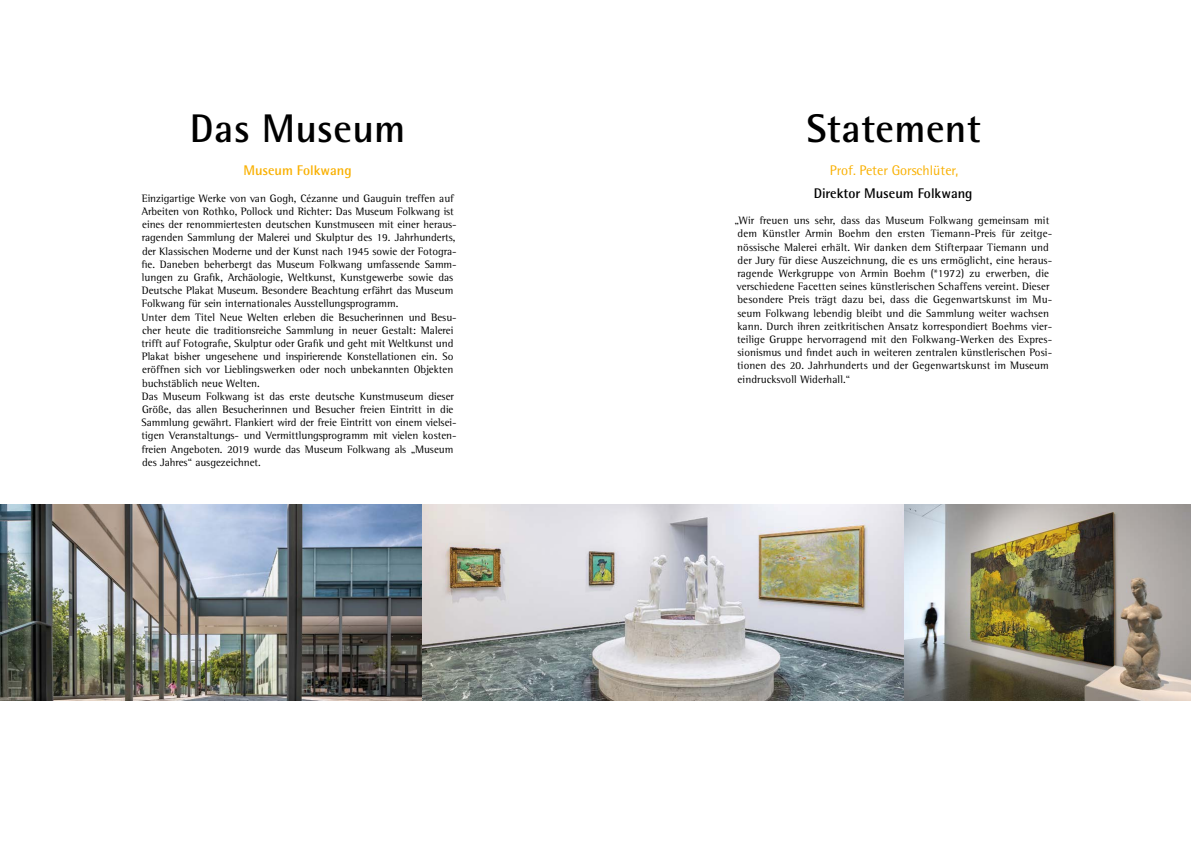
<style>
.page{position:relative;width:1191px;height:842px;background:#fff}
.page>*{position:absolute;margin:0;border:0;box-sizing:border-box;transform-origin:0 0}
.t1{font:700 40px "Rotis Semi Sans Std";letter-spacing:.01em;color:#000}
.t2{font:14px "Rotis Semi Sans Std";color:#f9b000}
.t3{font:700 14px "Rotis Semi Sans Std";color:#000}
.t4{font:700 14px "Rotis Semi Sans Std";color:#f9b000}
.t5{font:11px/13.2px "Rotis Semi Serif Std";color:#000}
</style>
<div class="page">
<img style="left:903px;top:505px;width:288px;height:195px">
<img style="left:0;top:505px;width:903px;height:195px">
<h1 class="t1" style="left:190px;top:104px;width:217px">Das Museum</h1>
<p class="t4" style="left:243px;top:162px;width:110px">Museum Folkwang</p>
<p class="t5" style="left:141px;top:191px;width:317px">Einzigartige Werke von van Gogh, Cézanne und Gauguin treffen auf Arbeiten von Rothko, Pollock und Richter: Das Museum Folkwang ist eines der renommiertesten deutschen Kunstmuseen mit einer heraus&shy;ragenden Sammlung der Malerei und Skulptur des 19. Jahrhunderts, der Klassischen Moderne und der Kunst nach 1945 sowie der Fotogra&shy;fie. Daneben beherbergt das Museum Folkwang umfassende Samm&shy;lungen zu Grafik, Archäologie, Weltkunst, Kunstgewerbe sowie das Deutsche Plakat Museum. Besondere Beachtung erfährt das Museum Folkwang für sein internationales Ausstellungsprogramm.<br>Unter dem Titel Neue Welten erleben die Besucherinnen und Besu&shy;cher heute die traditionsreiche Sammlung in neuer Gestalt: Malerei trifft auf Fotografie, Skulptur oder Grafik und geht mit Weltkunst und Plakat bisher ungesehene und inspirierende Konstellationen ein. So eröffnen sich vor Lieblingswerken oder noch unbekannten Objekten buchstäblich neue Welten.<br>Das Museum Folkwang ist das erste deutsche Kunstmuseum dieser Größe, das allen Besucherinnen und Besucher freien Eintritt in die Sammlung gewährt. Flankiert wird der freie Eintritt von einem vielsei&shy;tigen Veranstaltungs- und Vermittlungsprogramm mit vielen kosten&shy;freien Angeboten. 2019 wurde das Museum Folkwang als „Museum des Jahres“ ausgezeichnet.</p>
<h1 class="t1" style="left:806px;top:104px;width:176px">Statement</h1>
<p class="t2" style="left:829px;top:162px;width:130px">Prof. Peter Gorschlüter,</p>
<p class="t3" style="left:813px;top:184px;width:160px">Direktor Museum Folkwang</p>
<p class="t5" style="left:734px;top:214px;width:319px">„Wir freuen uns sehr, dass das Museum Folkwang gemeinsam mit dem Künstler Armin Boehm den ersten Tiemann-Preis für zeitge&shy;nössische Malerei erhält. Wir danken dem Stifterpaar Tiemann und der Jury für diese Auszeichnung, die es uns ermöglicht, eine heraus&shy;ragende Werkgruppe von Armin Boehm (*1972) zu erwerben, die verschiedene Facetten seines künstlerischen Schaffens vereint. Dieser besondere Preis trägt dazu bei, dass die Gegenwartskunst im Mu&shy;seum Folkwang lebendig bleibt und die Sammlung weiter wachsen kann. Durch ihren zeitkritischen Ansatz korrespondiert Boehms vier&shy;teilige Gruppe hervorragend mit den Folkwang-Werken des Expres&shy;sionismus und findet auch in weiteren zentralen künstlerischen Posi&shy;tionen des 20. Jahrhunderts und der Gegenwartskunst im Museum eindrucksvoll Widerhall.“</p>
</div>
